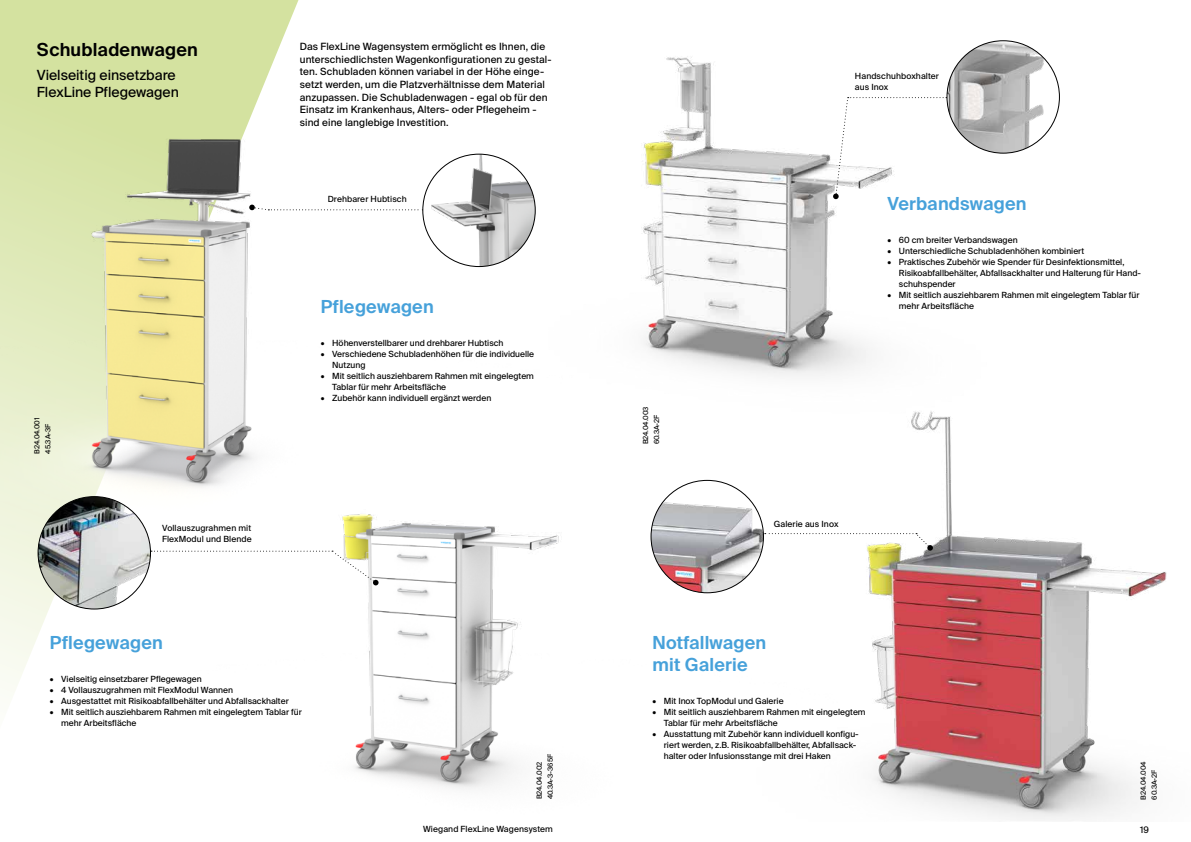
<style>
.page{position:relative;width:1191px;height:842px;background:#fff}
.page>*{position:absolute;margin:0;border:0;box-sizing:border-box;transform-origin:0 0}
.t1{font:600 18px/22px "Suisse Intl";letter-spacing:.01em;color:#46a1da}
.t2{font:600 18px "Suisse Intl";letter-spacing:.01em;color:#000}
.t3{font:14px/16.8px "Suisse Intl";color:#000}
.t4{font:10px/12.6px "Suisse Intl";letter-spacing:.01em;color:#000}
.t5{font:9px "Suisse Intl";color:#000}
.t6{font:8.5px/11px "Suisse Intl";color:#000}
.t7{font:7px/11px "Suisse Intl";color:#000}
</style>
<div class="page">
<img style="left:303px;top:520px;width:350px;height:269px">
<img style="left:653px;top:427px;width:514px;height:394px">
<svg style="left:0;top:0;width:302px;height:693px"></svg>
<img style="left:0;top:104px;width:575px;height:430px">
<svg style="left:249px;top:205px;width:133px;height:6px"></svg>
<img style="left:38px;top:497px;width:112px;height:112px;border-radius:56px">
<svg style="left:151px;top:551px;width:227px;height:34px"></svg>
<img style="left:382px;top:40px;width:678px;height:387px">
<img style="left:651px;top:480px;width:112px;height:113px;border-radius:56px">
<svg style="left:833px;top:97px;width:114px;height:102px"></svg>
<svg style="left:764px;top:533px;width:169px;height:18px"></svg>
<img style="left:947px;top:41px;width:112px;height:112px;border-radius:56px">
<img style="left:423px;top:154px;width:112px;height:113px;border-radius:56px">
<h1 class="t2" style="left:37px;top:40px;width:162px">Schubladenwagen</h1>
<h2 class="t3" style="left:37px;top:67px;width:143px">Vielseitig einsetzbare<br>FlexLine Pflegewagen</h2>
<p class="t7" style="left:31px;top:454px;width:38px;rotate:-90deg">B24.04.001<br>45.3A-3F</p>
<p class="t6" style="left:162px;top:522px;width:91px">Vollauszugrahmen mit<br>FlexModul und Blende</p>
<p class="t4" style="left:300px;top:40px;width:253px">Das FlexLine Wagensystem ermöglicht es Ihnen, die unterschiedlichsten Wagenkonfigurationen zu gestal&shy;ten. Schubladen können variabel in der Höhe einge&shy;setzt werden, um die Platzverhältnisse dem Material anzupassen. Die Schubladenwagen - egal ob für den Einsatz im Krankenhaus, Alters- oder Pflegeheim - sind eine langlebige Investition.</p>
<p class="t6" style="left:328px;top:193px;width:81px">Drehbarer Hubtisch</p>
<h1 class="t1" style="left:321px;top:296px;width:114px">Pflegewagen</h1>
<p class="t6" style="left:321px;top:338px;width:184px">• Höhenverstellbarer und drehbarer Hubtisch</p>
<p class="t6" style="left:332px;top:349px;width:203px;text-indent:-11px">• Verschiedene Schubladenhöhen für die individuelle<br>Nutzung</p>
<p class="t6" style="left:332px;top:371px;width:203px;text-indent:-11px">• Mit seitlich ausziehbarem Rahmen mit eingelegtem<br>Tablar für mehr Arbeitsfläche</p>
<p class="t6" style="left:321px;top:393px;width:172px">• Zubehör kann individuell ergänzt werden</p>
<h1 class="t1" style="left:50px;top:631px;width:114px">Pflegewagen</h1>
<p class="t6" style="left:50px;top:673px;width:153px">• Vielseitig einsetzbarer Pflegewagen</p>
<p class="t6" style="left:50px;top:684px;width:184px">• 4 Vollauszugrahmen mit FlexModul Wannen</p>
<p class="t6" style="left:50px;top:695px;width:240px">• Ausgestattet mit Risikoabfallbehälter und Abfallsackhalter</p>
<p class="t6" style="left:61px;top:706px;width:242px;text-indent:-11px">• Mit seitlich ausziehbarem Rahmen mit eingelegtem Tablar für mehr Arbeitsfläche</p>
<p class="t7" style="left:534px;top:799px;width:47px;rotate:-90deg">B24.04.002<br>40.3A-3-365F</p>
<p class="t6" style="left:855px;top:70px;width:85px">Handschuhboxhalter aus Inox</p>
<p class="t7" style="left:640px;top:444px;width:39px;rotate:-90deg">B24.04.003<br>60.3A-2F</p>
<h1 class="t1" style="left:887px;top:193px;width:140px">Verbandswagen</h1>
<p class="t6" style="left:887px;top:235px;width:132px">• 60 cm breiter Verbandswagen</p>
<p class="t6" style="left:887px;top:246px;width:198px">• Unterschiedliche Schubladenhöhen kombiniert</p>
<p class="t6" style="left:899px;top:257px;width:244px;text-indent:-11px">• Praktisches Zubehör wie Spender für Desinfektionsmittel,<br>Risikoabfallbehälter, Abfallsackhalter und Halterung für Hand&shy;schuhspender</p>
<p class="t6" style="left:899px;top:290px;width:242px;text-indent:-11px">• Mit seitlich ausziehbarem Rahmen mit eingelegtem Tablar für mehr Arbeitsfläche</p>
<p class="t6" style="left:774px;top:518px;width:66px">Galerie aus Inox</p>
<h1 class="t1" style="left:652px;top:631px;width:115px">Notfallwagen mit Galerie</h1>
<p class="t6" style="left:652px;top:695px;width:133px">• Mit Inox TopModul und Galerie</p>
<p class="t6" style="left:664px;top:706px;width:203px;text-indent:-11px">• Mit seitlich ausziehbarem Rahmen mit eingelegtem<br>Tablar für mehr Arbeitsfläche</p>
<p class="t6" style="left:664px;top:728px;width:196px;text-indent:-11px">• Ausstattung mit Zubehör kann individuell konfigu&shy;riert werden, z.B. Risikoabfallbehälter, Abfallsack&shy;halter oder Infusionsstange mit drei Haken</p>
<p class="t7" style="left:1138px;top:799px;width:40px;rotate:-90deg">B24.04.004<br>60.3A-2F</p>
<p class="t6" style="left:423px;top:824px;width:131px">Wiegand FlexLine Wagensystem</p>
<p class="t5" style="left:1140px;top:824px;width:10px">19</p>
</div>
